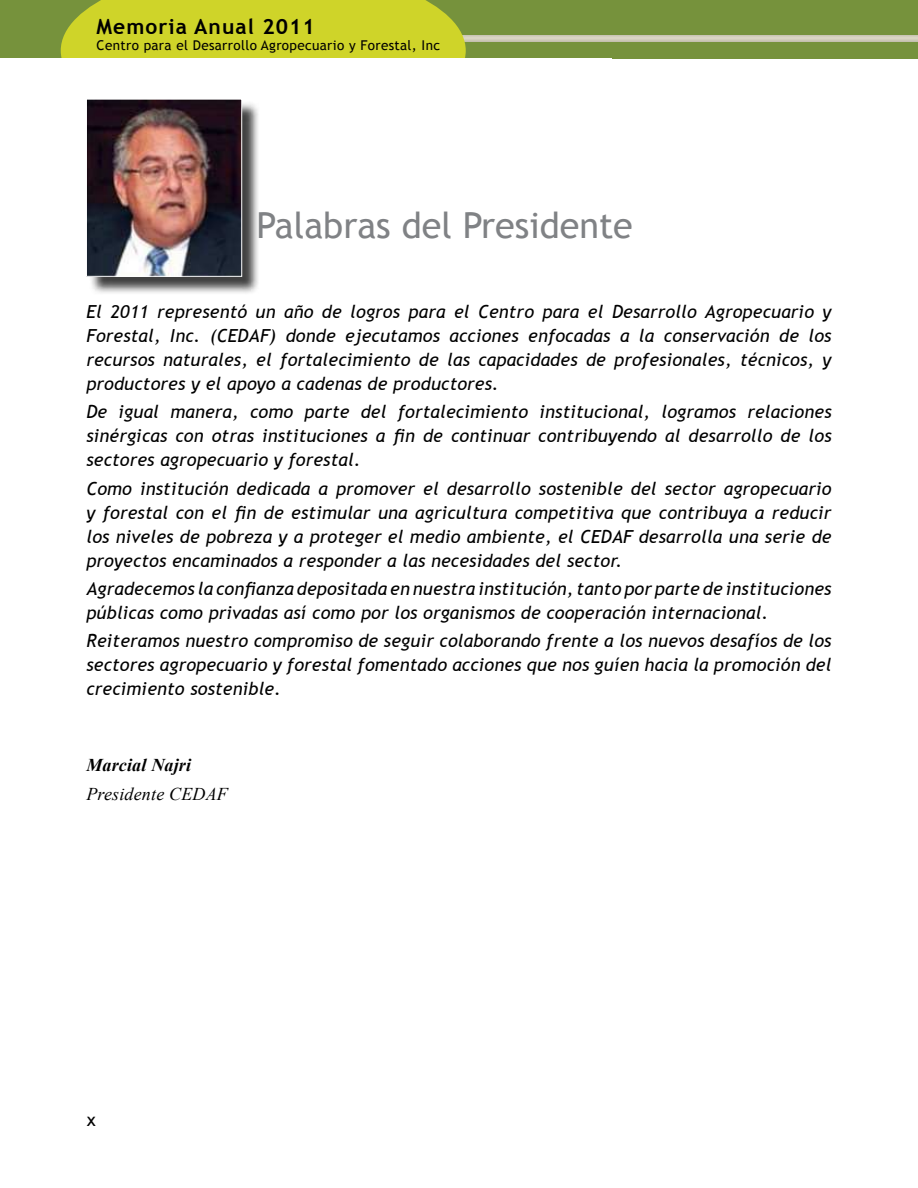
<style>
.page{position:relative;width:918px;height:1188px;background:#fff}
.page>*{position:absolute;margin:0;border:0;box-sizing:border-box;transform-origin:0 0}
.t1{font:36px "Trebuchet MS";color:#808285}
.t2{font:700 21px "Trebuchet MS";letter-spacing:.05em;color:#000}
.t3{font:italic 18px/24px "Trebuchet MS";letter-spacing:.01em;color:#000;text-align:justify}
.t4{font:italic 18px "Times New Roman";letter-spacing:.01em;color:#000}
.t5{font:italic 700 18px "Times New Roman";letter-spacing:.01em;color:#000}
.t6{font:18px "Trebuchet MS";color:#000}
.t7{font:13.5px "Trebuchet MS";letter-spacing:.025em;color:#000}
</style>
<div class="page">
<div style="left:0;top:0;width:918px;height:58px;background:#76923c"></div>
<svg style="left:466px;top:35px;width:452px;height:7px;fill:#d2cebc"></svg>
<div style="left:61px;top:0;width:405px;height:58px;background:#cfd429"></div>
<div style="left:89px;top:101px;width:171px;height:194px;background:#000;opacity:.75"></div>
<img style="left:88px;top:101px;width:152px;height:173px">
<div style="left:86px;top:99px;width:156px;height:177px;border:1px solid #fff"></div>
<p class="t2" style="left:97px;top:18px;width:220px">Memoria Anual 2011</p>
<p class="t7" style="left:97px;top:40px;width:345px">Centro para el Desarrollo Agropecuario y Forestal, Inc</p>
<h1 class="t1" style="left:257px;top:209px;width:378px">Palabras del Presidente</h1>
<p class="t3" style="left:86px;top:301px;width:747px">El 2011 representó un año de logros para el Centro para el Desarrollo Agropecuario y Forestal, Inc. (CEDAF) donde ejecutamos acciones enfocadas a la conservación de los recursos naturales, el fortalecimiento de las capacidades de profesionales, técnicos, y productores y el apoyo a cadenas de productores.</p>
<p class="t3" style="left:86px;top:401px;width:747px">De igual manera, como parte del fortalecimiento institucional, logramos relaciones sinérgicas con otras instituciones a 昀椀n de continuar contribuyendo al desarrollo de los sectores agropecuario y forestal.</p>
<p class="t3" style="left:86px;top:476px;width:747px">Como institución dedicada a promover el desarrollo sostenible del sector agropecuario y forestal con el 昀椀n de estimular una agricultura competitiva que contribuya a reducir los niveles de pobreza y a proteger el medio ambiente, el CEDAF desarrolla una serie de proyectos encaminados a responder a las necesidades del sector.</p>
<p class="t3" style="left:86px;top:577px;width:747px">Agradecemos la con昀椀anza depositada en nuestra institución, tanto por parte de instituciones públicas como privadas así como por los organismos de cooperación internacional.</p>
<p class="t3" style="left:86px;top:629px;width:747px">Reiteramos nuestro compromiso de seguir colaborando frente a los nuevos desafíos de los sectores agropecuario y forestal fomentado acciones que nos guíen hacia la promoción del crecimiento sostenible.</p>
<p class="t5" style="left:86px;top:759px;width:106px">Marcial Najri</p>
<p class="t4" style="left:86px;top:787px;width:143px">Presidente CEDAF</p>
<p class="t6" style="left:87px;top:1111px;width:11px">x</p>
</div>
